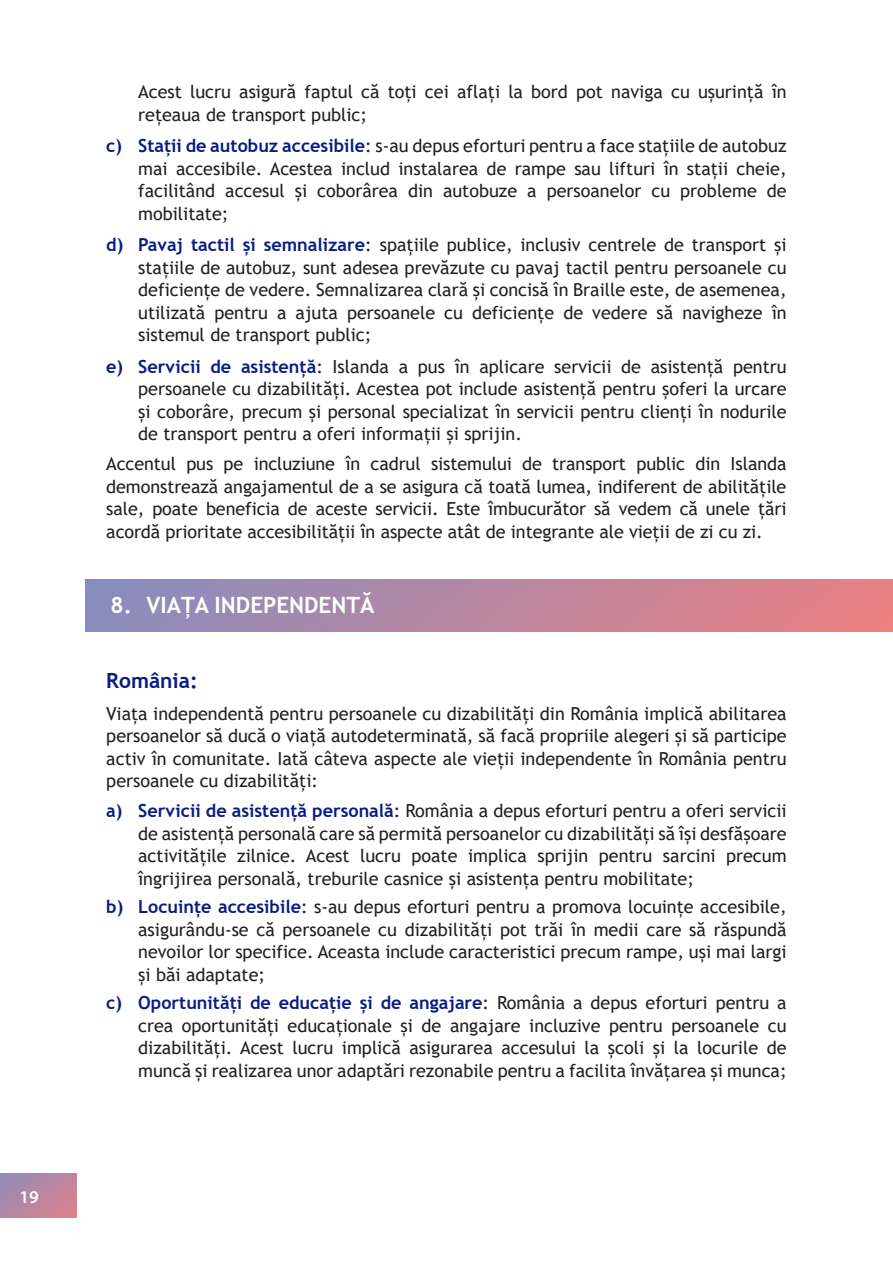
<style>
.page{position:relative;width:893px;height:1263px;background:#fff}
.page>*{position:absolute;margin:0;border:0;box-sizing:border-box;transform-origin:0 0}
.Sectiune{font:700 22.5px "Trebuchet MS";color:#fff}
.Subsectiune{font:700 21px "Trebuchet MS";color:#091c83}
.text_bullets_letters{font:18px/22.5px "Trebuchet MS";color:#231f20;text-align:justify}
.text_bullets_numbers{font:18px/22.5px "Trebuchet MS";color:#231f20;text-align:justify}
.text{font:18px/22.5px "Trebuchet MS";letter-spacing:-.005em;color:#231f20;text-align:justify}
.t1{font:18px "Myriad Variable Concept";color:#fff}
.s1{font-weight:700;color:#091c83}
</style>
<div class="page">
<svg style="left:0;top:1174px;width:77px;height:44px;background:#b886a0"></svg>
<div style="left:85px;top:579px;width:808px;height:52px;background:linear-gradient(to right,#878dbf,#ea8082)"></div>
<p class="t1" style="left:19px;top:1186px;width:21px">19</p>
<p class="text_bullets_letters" style="left:138px;top:81px;width:650px">Acest lucru asigură faptul că toți cei aflați la bord pot naviga cu ușurință în rețeaua de transport public;</p>
<p class="text_bullets_letters" style="left:138px;top:135px;width:650px;text-indent:-32px"><span class="s1">c) Stații de autobuz accesibile</span>: s-au depus eforturi pentru a face stațiile de autobuz mai accesibile. Acestea includ instalarea de rampe sau lifturi în stații cheie, facilitând accesul și coborârea din autobuze a persoanelor cu probleme de mobilitate;</p>
<p class="text_bullets_letters" style="left:138px;top:234px;width:650px;text-indent:-32px"><span class="s1">d) Pavaj tactil și semnalizare</span>: spațiile publice, inclusiv centrele de transport și stațiile de autobuz, sunt adesea prevăzute cu pavaj tactil pentru persoanele cu deficiențe de vedere. Semnalizarea clară și concisă în Braille este, de asemenea, utilizată pentru a ajuta persoanele cu deficiențe de vedere să navigheze în sistemul de transport public;</p>
<p class="text_bullets_letters" style="left:138px;top:355px;width:650px;text-indent:-32px"><span class="s1">e) Servicii de asistență</span>: Islanda a pus în aplicare servicii de asistență pentru persoanele cu dizabilități. Acestea pot include asistență pentru șoferi la urcare și coborâre, precum și personal specializat în servicii pentru clienți în nodurile de transport pentru a oferi informații și sprijin.</p>
<p class="text" style="left:106px;top:453px;width:682px">Accentul pus pe incluziune în cadrul sistemului de transport public din Islanda demonstrează angajamentul de a se asigura că toată lumea, indiferent de abilitățile sale, poate beneficia de aceste servicii. Este îmbucurător să vedem că unele țări acordă prioritate accesibilității în aspecte atât de integrante ale vieții de zi cu zi.</p>
<p class="Sectiune" style="left:111px;top:591px;width:265px">8. VIAȚA INDEPENDENTĂ</p>
<p class="Subsectiune" style="left:106px;top:668px;width:93px">România:</p>
<p class="text" style="left:106px;top:702px;width:682px">Viața independentă pentru persoanele cu dizabilități din România implică abilitarea persoanelor să ducă o viață autodeterminată, să facă propriile alegeri și să participe activ în comunitate. Iată câteva aspecte ale vieții independente în România pentru persoanele cu dizabilități:</p>
<p class="text_bullets_numbers" style="left:138px;top:799px;width:650px;text-indent:-32px"><span class="s1">a) Servicii de asistență personală</span>: România a depus eforturi pentru a oferi servicii de asistență personală care să permită persoanelor cu dizabilități să își desfășoare activitățile zilnice. Acest lucru poate implica sprijin pentru sarcini precum îngrijirea personală, treburile casnice și asistența pentru mobilitate;</p>
<p class="text_bullets_numbers" style="left:138px;top:895px;width:650px;text-indent:-32px"><span class="s1">b) Locuințe accesibile</span>: s-au depus eforturi pentru a promova locuințe accesibile, asigurându-se că persoanele cu dizabilități pot trăi în medii care să răspundă nevoilor lor specifice. Aceasta include caracteristici precum rampe, uși mai largi și băi adaptate;</p>
<p class="text_bullets_numbers" style="left:138px;top:991px;width:650px;text-indent:-32px"><span class="s1">c) Oportunități de educație și de angajare</span>: România a depus eforturi pentru a crea oportunități educaționale și de angajare incluzive pentru persoanele cu dizabilități. Acest lucru implică asigurarea accesului la școli și la locurile de muncă și realizarea unor adaptări rezonabile pentru a facilita învățarea și munca;</p>
</div>
